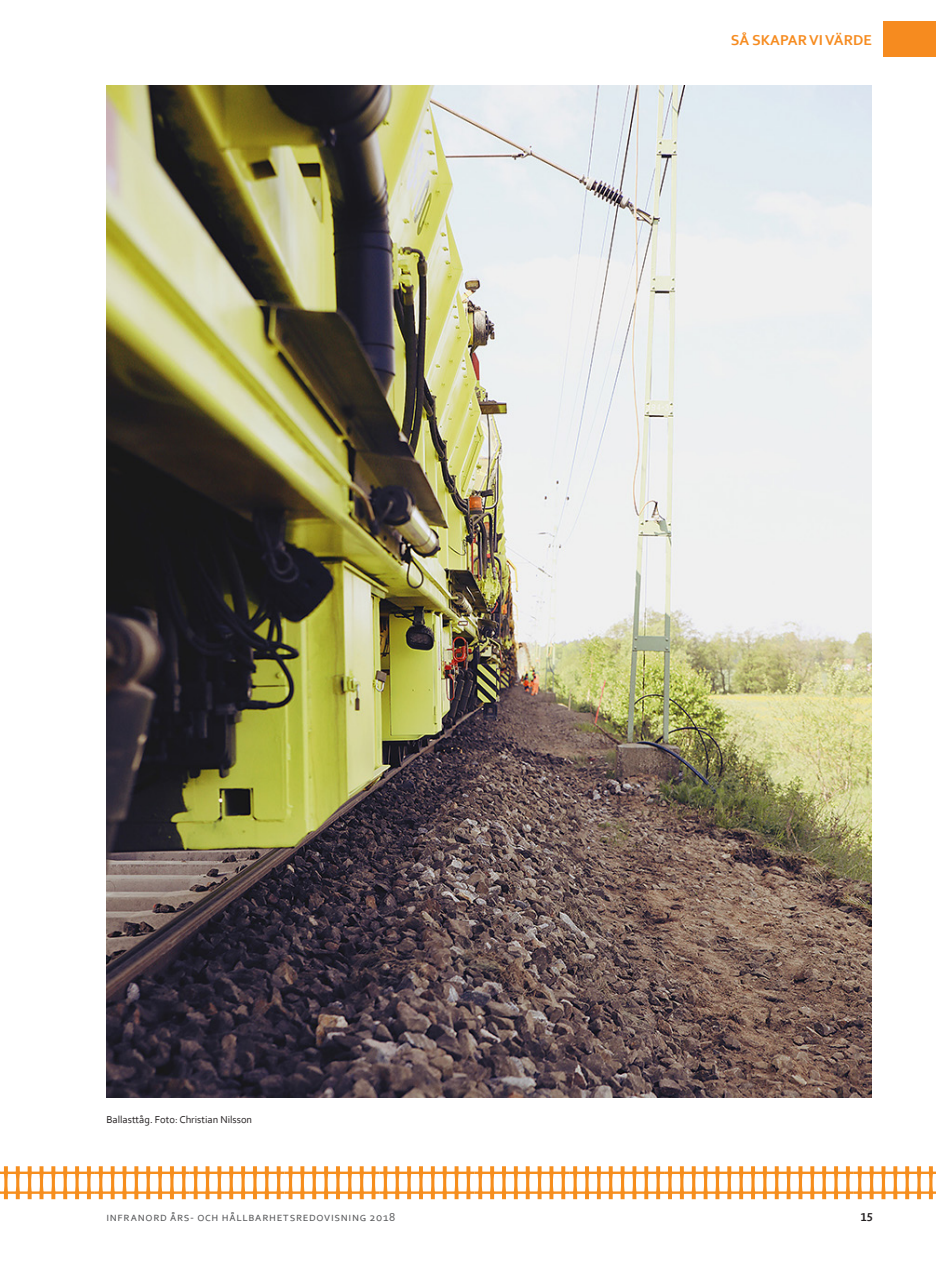
<style>
.page{position:relative;width:936px;height:1263px;background:#fff}
.page>*{position:absolute;margin:0;border:0;box-sizing:border-box;transform-origin:0 0}
.Brödtext{font:700 15px "Corbel";color:#f68b1f}
.t1{font:12px "Corbel";letter-spacing:.055em;color:#57585a}
.t2{font:700 12px "Corbel";color:#231f20}
.Bildtext{font:10.5px "Corbel";color:#231f20}
</style>
<div class="page">
<svg style="left:0;top:1166px;width:935px;height:33px"></svg>
<div style="left:883px;top:21px;width:52px;height:35px;background:#f68b1f"></div>
<img style="left:106px;top:85px;width:765px;height:1012px">
<p class="Bildtext" style="left:106px;top:1113px;width:147px">Ballasttåg. Foto: Christian Nilsson</p>
<p class="Brödtext" style="left:730px;top:31px;width:143px">SÅ SKAPAR VI VÄRDE</p>
<p class="t1" style="left:106px;top:1209px;width:290px">infranord års- och hållbarhetsredovisning 2018</p>
<p class="t2" style="left:860px;top:1209px;width:13px">15</p>
</div>
